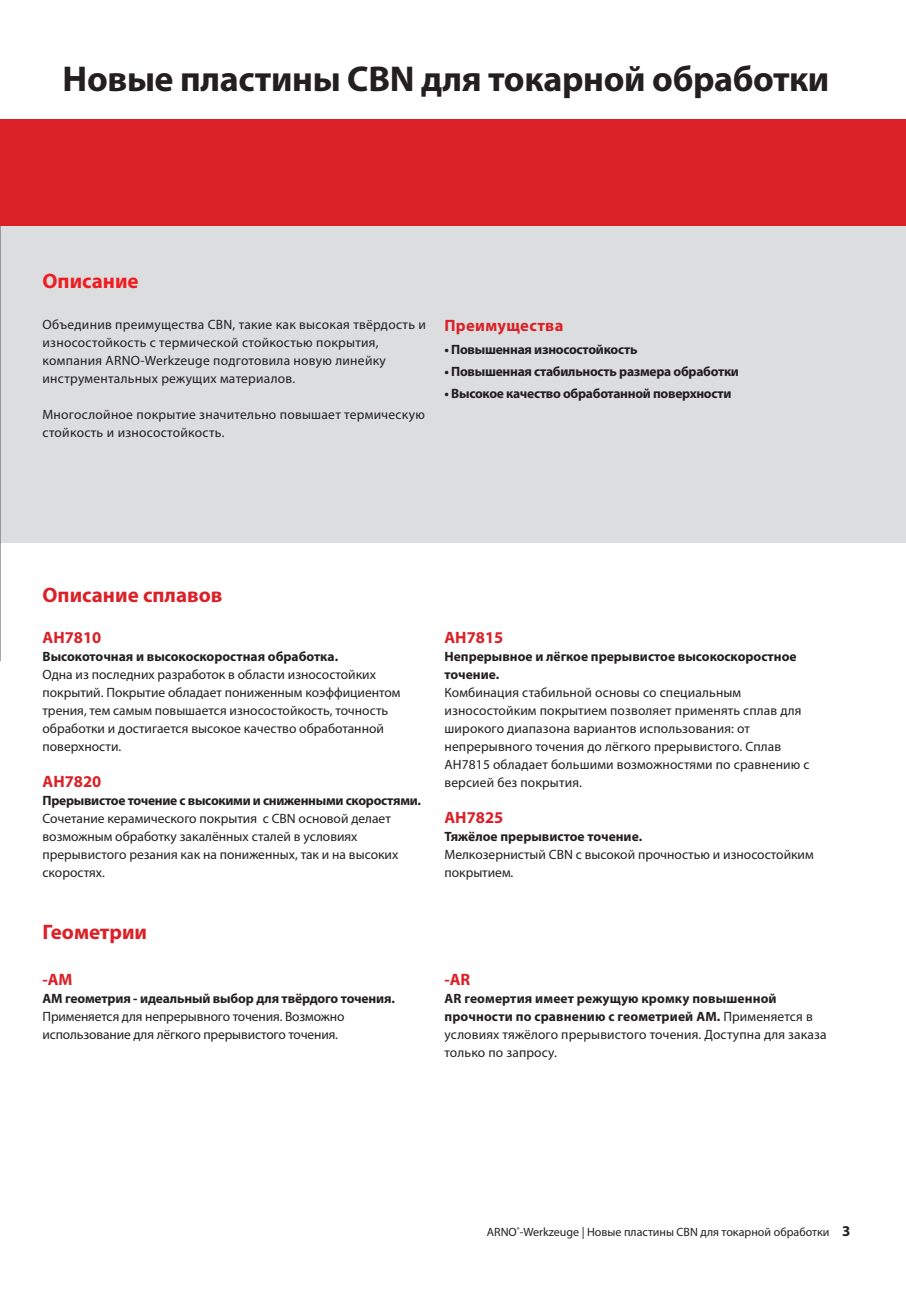
<style>
.page{position:relative;width:906px;height:1289px;background:#fff}
.page>*{position:absolute;margin:0;border:0;box-sizing:border-box;transform-origin:0 0}
.t1{font:700 36px "Myriad Pro";letter-spacing:-.01em;color:#231f20}
.t2{font:700 21px "Myriad Pro";color:#da2128}
.t3{font:700 21px "Myriad Pro";color:#ee1d23}
.t4{font:700 16.5px "Myriad Pro";color:#da2128}
.t5{font:700 16.5px "Myriad Pro";letter-spacing:.02em;color:#da2128}
.t6{font:13.5px/18px "Myriad Pro";letter-spacing:.01em;color:#231f20}
.t7{font:700 13.5px/18px "Myriad Pro";letter-spacing:-.015em;color:#231f20}
.t8{font:13.5px/18px "Myriad Pro";letter-spacing:-.01em;color:#231f20}
.t9{font:12px "Myriad Pro";color:#231f20}
.s1{font-weight:700}
.s2{font-weight:700;font-size:15px}
</style>
<div class="page">
<div style="left:0;top:225px;width:906px;height:318px;background:#dcdddf"></div>
<div style="left:0;top:119px;width:906px;height:106px;background:#da2128"></div>
<h1 class="t1" style="left:63px;top:65px;width:768px">Новые пластины CBN для токарной обработки</h1>
<h2 class="t3" style="left:43px;top:273px;width:98px">Описание</h2>
<p class="t6" style="left:43px;top:316px;width:385px">Объединив преимущества CBN, такие как высокая твёрдость и износостойкость с термической стойкостью покрытия, компания ARNO-Werkzeuge подготовила новую линейку инструментальных режущих материалов.</p>
<p class="t6" style="left:43px;top:406px;width:384px">Многослойное покрытие значительно повышает термическую стойкость и износостойкость.</p>
<p class="t5" style="left:444px;top:319px;width:120px">Преимущества</p>
<p class="t7" style="left:444px;top:341px;width:194px">• Повышенная износостойкость</p>
<p class="t7" style="left:444px;top:363px;width:296px">• Повышенная стабильность размера обработки</p>
<p class="t7" style="left:444px;top:385px;width:288px">• Высокое качество обработанной поверхности</p>
<h2 class="t2" style="left:43px;top:586px;width:181px">Описание сплавов</h2>
<p class="t4" style="left:43px;top:631px;width:60px">AH7810</p>
<p class="t7" style="left:43px;top:648px;width:297px">Высокоточная и высокоскоростная обработка.</p>
<p class="t6" style="left:43px;top:666px;width:359px">Одна из последних разработок в области износостойких покрытий. Покрытие обладает пониженным коэффициентом трения, тем самым повышается износостойкость, точность обработки и достигается высокое качество обработанной поверхности.</p>
<p class="t4" style="left:43px;top:775px;width:60px">AH7820</p>
<p class="t7" style="left:43px;top:792px;width:380px">Прерывистое точение с высокими и сниженными скоростями.</p>
<p class="t6" style="left:43px;top:810px;width:357px">Сочетание керамического покрытия с CBN основой делает возможным обработку закалённых сталей в условиях прерывистого резания как на пониженных, так и на высоких скоростях.</p>
<h2 class="t2" style="left:43px;top:923px;width:106px">Геометрии</h2>
<p class="t4" style="left:43px;top:973px;width:32px">-AM</p>
<p class="t7" style="left:43px;top:990px;width:354px">AM геометрия - идеальный выбор для твёрдого точения.</p>
<p class="t8" style="left:43px;top:1008px;width:303px">Применяется для непрерывного точения. Возможно использование для лёгкого прерывистого точения.</p>
<p class="t4" style="left:444px;top:631px;width:60px">AH7815</p>
<p class="t7" style="left:444px;top:648px;width:353px">Непрерывное и лёгкое прерывистое высокоскоростное точение.</p>
<p class="t6" style="left:444px;top:684px;width:367px">Комбинация стабильной основы со специальным износостойким покрытием позволяет применять сплав для широкого диапазона вариантов использования: от непрерывного точения до лёгкого прерывистого. Сплав AH7815 обладает большими возможностями по сравнению с версией без покрытия.</p>
<p class="t4" style="left:444px;top:811px;width:60px">AH7825</p>
<p class="t7" style="left:444px;top:828px;width:199px">Тяжёлое прерывистое точение.</p>
<p class="t6" style="left:444px;top:846px;width:371px">Мелкозернистый CBN с высокой прочностью и износостойким покрытием.</p>
<p class="t4" style="left:444px;top:973px;width:27px">-AR</p>
<p class="t6" style="left:444px;top:990px;width:384px"><span class="s1">AR геомертия имеет режущую кромку повышенной прочности по сравнению с геометрией AM.</span> Применяется в условиях тяжёлого прерывистого точения. Доступна для заказа только по запросу.</p>
<p class="t9" style="left:487px;top:1227px;width:365px">ARNO<sup>®</sup>-Werkzeuge | Новые пластины CBN для токарной обработки <span class="s2">3</span></p>
</div>
